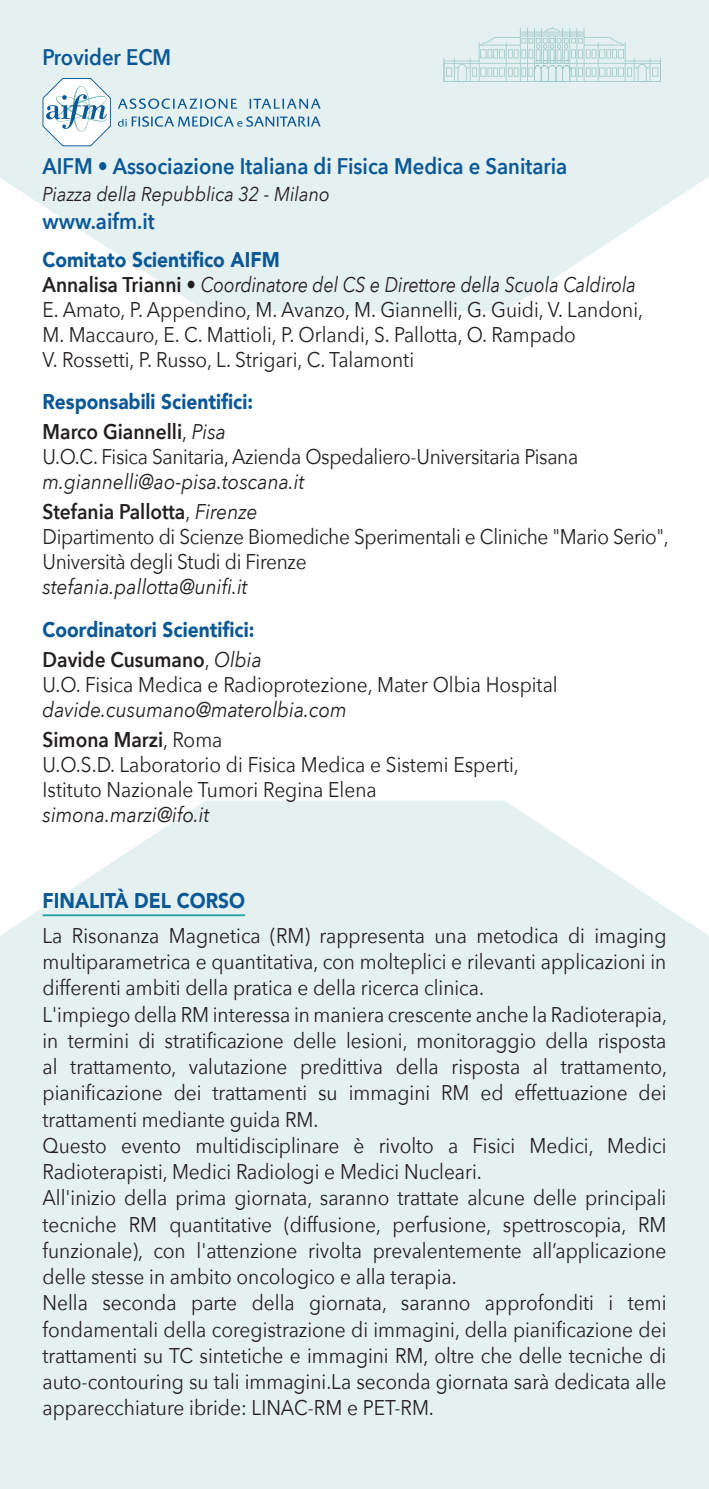
<style>
.page{position:relative;width:709px;height:1489px;background:#fff}
.page>*{position:absolute;margin:0;border:0;box-sizing:border-box;transform-origin:0 0}
.t1{font:600 22.5px "Avenir Next";color:#0b5897;scale:.9 1}
.t2{font:21.25px/26.2px "Avenir Next";color:#231f20;scale:.9 1}
.t3{font:21.25px/25px "Avenir Next";letter-spacing:-.02em;color:#231f20;scale:.9 1}
.t4{font:italic 21.25px/30px "Avenir Next";color:#231f20;scale:.9 1}
.t5{font:900 21.25px "Avenir";color:#0b5897;scale:.9 1}
.t6{font:italic 20px "Avenir Next";color:#231f20;scale:.9 1}
.s1{font-weight:600}
.s2{font-style:italic}
.s3{font-weight:600;font-style:normal}
.s4{font-style:normal}
</style>
<div class="page">
<svg style="left:0;top:0;width:709px;height:311px;background:#e8f1f1"></svg>
<div style="left:0;top:800px;width:709px;height:688px;background:#e5f0f0"></div>
<svg style="left:443px;top:27px;width:218px;height:55px;background:#d5e8e7"></svg>
<hr style="left:43px;top:914px;width:202px;height:2px;background:#24a29e">
<svg style="left:118px;top:116px;width:203px;height:11px;background:#a6c4d6"></svg>
<svg style="left:118px;top:98px;width:203px;height:11px;background:#abc8d8"></svg>
<svg style="left:43px;top:78px;width:68px;height:68px"></svg>
<p class="t1" style="left:43px;top:38px;width:144px">Provider ECM</p>
<p class="t1" style="left:43px;top:147px;width:584px">AIFM • Associazione Italiana di Fisica Medica e Sanitaria</p>
<p class="t6" style="left:43px;top:177px;width:321px">Piazza della Repubblica 32 - Milano</p>
<p class="t1" style="left:43px;top:202px;width:126px">www.aifm.it</p>
<p class="t5" style="left:43px;top:241px;width:265px">Comitato Scientifico AIFM</p>
<p class="t2" style="left:43px;top:271px;width:669px;line-height:25px"><span class="s1">Annalisa Trianni</span> • <span class="s2">Coordinatore del CS e Direttore della Scuola Caldirola </span>E. Amato, P. Appendino, M. Avanzo, M. Giannelli, G. Guidi, V. Landoni, M. Maccauro, E. C. Mattioli, P. Orlandi, S. Pallotta, O. Rampado<br>V. Rossetti, P. Russo, L. Strigari, C. Talamonti</p>
<p class="t5" style="left:43px;top:384px;width:235px">Responsabili Scientifici:</p>
<p class="t3" style="left:43px;top:418px;width:596px"><span class="s1">Marco Giannelli</span>, <span class="s2">Pisa<br></span>U.O.C. Fisica Sanitaria, Azienda Ospedaliero-Universitaria Pisana</p>
<p class="t4" style="left:43px;top:466px;width:292px">m.giannelli@ao-pisa.toscana.it<br><span class="s3">Stefania Pallotta</span><span class="s4">,</span> Firenze</p>
<p class="t3" style="left:43px;top:523px;width:697px">Dipartimento di Scienze Biomediche Sperimentali e Cliniche "Mario Serio",<br>Università degli Studi di Firenze</p>
<p class="t4" style="left:43px;top:571px;width:229px">stefania.pallotta@unifi.it</p>
<p class="t5" style="left:43px;top:611px;width:237px">Coordinatori Scientifici:</p>
<p class="t2" style="left:43px;top:646px;width:574px;line-height:25px"><span class="s1">Davide Cusumano</span>, <span class="s2">Olbia<br></span>U.O. Fisica Medica e Radioprotezione, Mater Olbia Hospital</p>
<p class="t4" style="left:43px;top:693px;width:340px">davide.cusumano@materolbia.com<br><span class="s3">Simona Marzi</span><span class="s4">, Roma</span></p>
<p class="t2" style="left:43px;top:751px;width:530px;line-height:25px">U.O.S.D. Laboratorio di Fisica Medica e Sistemi Esperti,<br>Istituto Nazionale Tumori Regina Elena</p>
<p class="t4" style="left:43px;top:798px;width:187px">simona.marzi@ifo.it</p>
<p class="t5" style="left:43px;top:882px;width:227px">FINALITÀ DEL CORSO</p>
<p class="t2" style="left:43px;top:921px;width:695px">La Risonanza Magnetica (RM) rappresenta una metodica di imaging multiparametrica e quantitativa, con molteplici e rilevanti applicazioni in differenti ambiti della pratica e della ricerca clinica.<br>L'impiego della RM interessa in maniera crescente anche la Radioterapia, in termini di stratificazione delle lesioni, monitoraggio della risposta al trattamento, valutazione predittiva della risposta al trattamento, pianificazione dei trattamenti su immagini RM ed effettuazione dei trattamenti mediante guida RM.<br>Questo evento multidisciplinare è rivolto a Fisici Medici, Medici Radioterapisti, Medici Radiologi e Medici Nucleari.<br>All'inizio della prima giornata, saranno trattate alcune delle principali tecniche RM quantitative (diffusione, perfusione, spettroscopia, RM funzionale), con l'attenzione rivolta prevalentemente all’applicazione delle stesse in ambito oncologico e alla terapia.<br>Nella seconda parte della giornata, saranno approfonditi i temi fondamentali della coregistrazione di immagini, della pianificazione dei trattamenti su TC sintetiche e immagini RM, oltre che delle tecniche di auto-contouring su tali immagini.La seconda giornata sarà dedicata alle apparecchiature ibride: LINAC-RM e PET-RM.</p>
</div>
